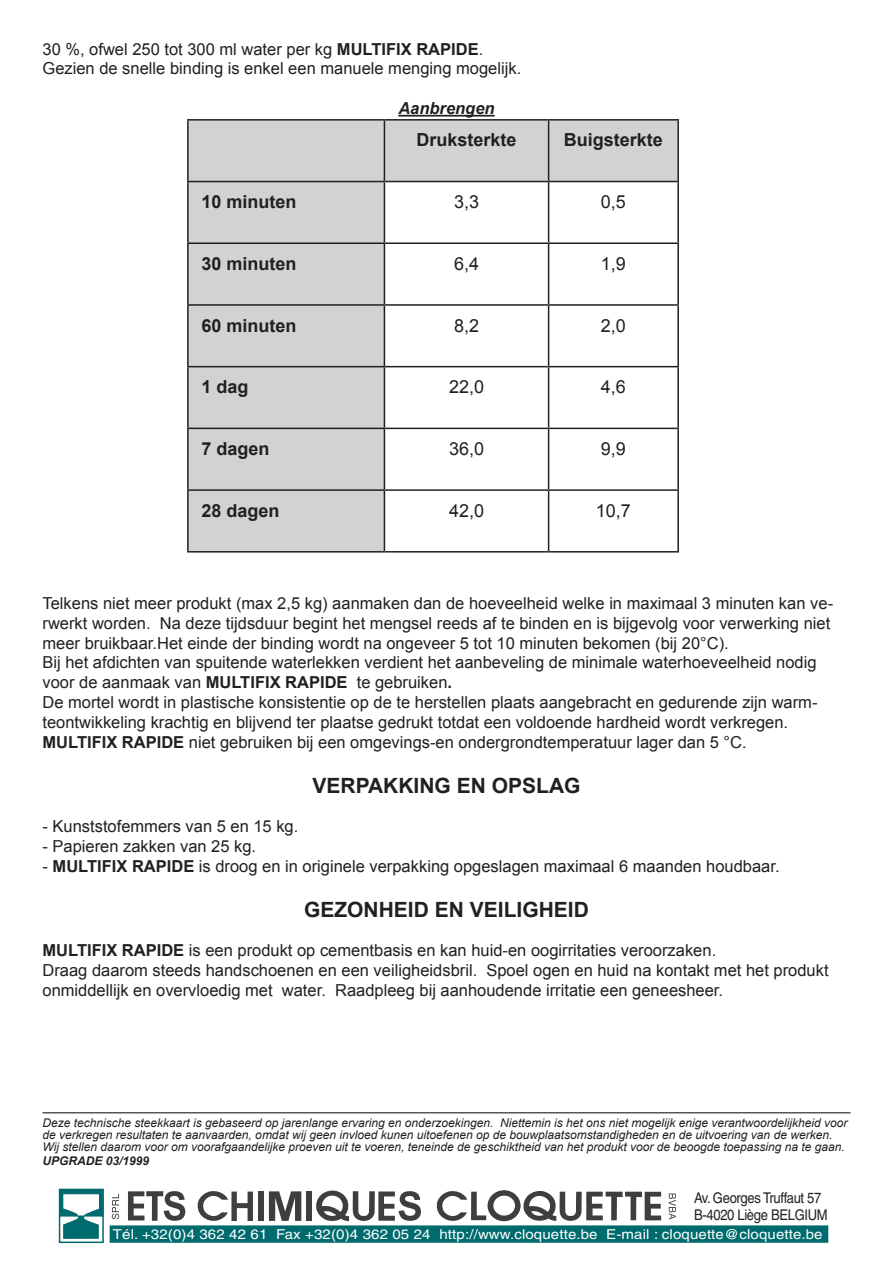
<style>
.page{position:relative;width:893px;height:1263px;background:#fff}
.page>*{position:absolute;margin:0;border:0;box-sizing:border-box;transform-origin:0 0}
.t1{font:700 21px "Arial";color:#231f20}
.t2{font:700 18px "Arial";color:#231f20}
.t3{font:18px "Arial";color:#231f20}
.t4{font:16.5px/19.8px "Arial";color:#231f20}
.t5{font:italic 700 16.5px "Arial";color:#231f20}
.t6{font:14.7px/17.7px "Helvetica";letter-spacing:-.025em;color:#231f20;scale:.88 1}
.t7{font:13.65px "Helvetica";letter-spacing:.01em;color:#fff;scale:1.1 1}
.t8{font:italic 12px/12px "Arial";color:#231f20}
.t9{font:italic 700 12px "Arial";color:#231f20}
.s1{font-weight:700}
</style>
<div class="page">
<div style="left:110px;top:1226px;width:717px;height:16px;background:#006b6e"></div>
<div style="left:110px;top:1225px;width:718px;height:18px;border:2px solid #006b6e"></div>
<svg style="left:269px;top:1191px;width:32px;height:30px"></svg>
<div style="left:258px;top:1191px;width:6px;height:30px;background:#3e3e3f"></div>
<div style="left:307px;top:1192px;width:5px;height:29px;background:#3e3e3f"></div>
<svg style="left:128px;top:1191px;width:57px;height:30px"></svg>
<svg style="left:197px;top:1191px;width:56px;height:30px"></svg>
<svg style="left:436px;top:1190px;width:225px;height:32px"></svg>
<svg style="left:316px;top:1190px;width:105px;height:31px"></svg>
<div style="left:60px;top:1189px;width:43px;height:27px;background:linear-gradient(to right,#006b6e,#006b6e)"></div>
<div style="left:59px;top:1189px;width:44px;height:27px;border:1px solid #006b6e"></div>
<svg style="left:63px;top:1195px;width:36px;height:43px"></svg>
<div style="left:59px;top:1189px;width:45px;height:54px;border:2px solid #006b6e"></div>
<svg style="left:112px;top:1194px;width:7px;height:25px"></svg>
<svg style="left:669px;top:1193px;width:7px;height:26px"></svg>
<hr style="left:398px;top:115px;width:97px;height:2px;background:#231f20">
<hr style="left:43px;top:1112px;width:807px;height:1px;background:#231f20">
<svg style="left:189px;top:121px;width:488px;height:430px"></svg>
<hr style="left:187px;top:119px;width:197px;height:2px;background:#231f20">
<hr style="left:384px;top:119px;width:165px;height:2px;background:#231f20">
<hr style="left:549px;top:119px;width:130px;height:2px;background:#231f20">
<hr style="left:187px;top:181px;width:197px;height:1px;background:#231f20">
<hr style="left:384px;top:181px;width:165px;height:1px;background:#231f20">
<hr style="left:549px;top:181px;width:130px;height:1px;background:#231f20">
<hr style="left:187px;top:242px;width:197px;height:2px;background:#231f20">
<hr style="left:384px;top:242px;width:165px;height:2px;background:#231f20">
<hr style="left:549px;top:242px;width:130px;height:2px;background:#231f20">
<hr style="left:187px;top:304px;width:197px;height:2px;background:#231f20">
<hr style="left:384px;top:304px;width:165px;height:2px;background:#231f20">
<hr style="left:549px;top:304px;width:130px;height:2px;background:#231f20">
<hr style="left:187px;top:366px;width:197px;height:1px;background:#231f20">
<hr style="left:384px;top:366px;width:165px;height:1px;background:#231f20">
<hr style="left:549px;top:366px;width:130px;height:1px;background:#231f20">
<hr style="left:187px;top:428px;width:197px;height:1px;background:#231f20">
<hr style="left:384px;top:428px;width:165px;height:1px;background:#231f20">
<hr style="left:549px;top:428px;width:130px;height:1px;background:#231f20">
<hr style="left:187px;top:489px;width:197px;height:2px;background:#231f20">
<hr style="left:384px;top:489px;width:165px;height:2px;background:#231f20">
<hr style="left:549px;top:489px;width:130px;height:2px;background:#231f20">
<hr style="left:187px;top:551px;width:197px;height:1px;background:#231f20">
<hr style="left:384px;top:551px;width:165px;height:1px;background:#231f20">
<hr style="left:549px;top:551px;width:130px;height:1px;background:#231f20">
<hr style="left:187px;top:121px;width:2px;height:60px;background:#231f20">
<hr style="left:187px;top:182px;width:2px;height:60px;background:#231f20">
<hr style="left:187px;top:244px;width:2px;height:60px;background:#231f20">
<hr style="left:187px;top:306px;width:2px;height:60px;background:#231f20">
<hr style="left:187px;top:367px;width:2px;height:61px;background:#231f20">
<hr style="left:187px;top:429px;width:2px;height:60px;background:#231f20">
<hr style="left:187px;top:491px;width:2px;height:60px;background:#231f20">
<hr style="left:384px;top:121px;width:1px;height:60px;background:#231f20">
<hr style="left:548px;top:121px;width:1px;height:60px;background:#231f20">
<hr style="left:677px;top:121px;width:2px;height:60px;background:#231f20">
<hr style="left:384px;top:182px;width:1px;height:60px;background:#231f20">
<hr style="left:548px;top:182px;width:1px;height:60px;background:#231f20">
<hr style="left:677px;top:182px;width:2px;height:60px;background:#231f20">
<hr style="left:384px;top:244px;width:1px;height:60px;background:#231f20">
<hr style="left:548px;top:244px;width:1px;height:60px;background:#231f20">
<hr style="left:677px;top:244px;width:2px;height:60px;background:#231f20">
<hr style="left:384px;top:306px;width:1px;height:60px;background:#231f20">
<hr style="left:548px;top:306px;width:1px;height:60px;background:#231f20">
<hr style="left:677px;top:306px;width:2px;height:60px;background:#231f20">
<hr style="left:384px;top:367px;width:1px;height:61px;background:#231f20">
<hr style="left:548px;top:367px;width:1px;height:61px;background:#231f20">
<hr style="left:677px;top:367px;width:2px;height:61px;background:#231f20">
<hr style="left:384px;top:429px;width:1px;height:60px;background:#231f20">
<hr style="left:548px;top:429px;width:1px;height:60px;background:#231f20">
<hr style="left:677px;top:429px;width:2px;height:60px;background:#231f20">
<hr style="left:384px;top:491px;width:1px;height:60px;background:#231f20">
<hr style="left:548px;top:491px;width:1px;height:60px;background:#231f20">
<hr style="left:677px;top:491px;width:2px;height:60px;background:#231f20">
<p class="t4" style="left:43px;top:39px;width:480px">30 %, ofwel 250 tot 300 ml water per kg <span class="s1">MULTIFIX RAPIDE</span>.<br>Gezien de snelle binding is enkel een manuele menging mogelijk.</p>
<p class="t5" style="left:398px;top:97px;width:98px">Aanbrengen</p>
<p class="t2" style="left:416px;top:128px;width:102px">Druksterkte</p>
<p class="t2" style="left:564px;top:128px;width:101px">Buigsterkte</p>
<p class="t2" style="left:201px;top:190px;width:97px">10 minuten</p>
<p class="t3" style="left:454px;top:190px;width:27px">3,3</p>
<p class="t3" style="left:601px;top:190px;width:27px">0,5</p>
<p class="t2" style="left:201px;top:252px;width:97px">30 minuten</p>
<p class="t3" style="left:454px;top:252px;width:27px">6,4</p>
<p class="t3" style="left:601px;top:252px;width:27px">1,9</p>
<p class="t2" style="left:201px;top:313px;width:97px">60 minuten</p>
<p class="t3" style="left:454px;top:313px;width:27px">8,2</p>
<p class="t3" style="left:601px;top:313px;width:27px">2,0</p>
<p class="t2" style="left:201px;top:375px;width:49px">1 dag</p>
<p class="t3" style="left:449px;top:375px;width:37px">22,0</p>
<p class="t3" style="left:601px;top:375px;width:27px">4,6</p>
<p class="t2" style="left:201px;top:437px;width:70px">7 dagen</p>
<p class="t3" style="left:449px;top:437px;width:37px">36,0</p>
<p class="t3" style="left:601px;top:437px;width:27px">9,9</p>
<p class="t2" style="left:201px;top:498px;width:80px">28 dagen</p>
<p class="t3" style="left:449px;top:499px;width:37px">42,0</p>
<p class="t3" style="left:596px;top:499px;width:37px">10,7</p>
<p class="t4" style="left:43px;top:593px;width:792px">Telkens niet meer produkt (max 2,5 kg) aanmaken dan de hoeveelheid welke in maximaal 3 minuten kan ve&shy;rwerkt worden. Na deze tijdsduur begint het mengsel reeds af te binden en is bijgevolg voor verwerking niet meer bruikbaar.Het einde der binding wordt na ongeveer 5 tot 10 minuten bekomen (bij 20°C).<br>Bij het afdichten van spuitende waterlekken verdient het aanbeveling de minimale waterhoeveelheid nodig voor de aanmaak van <span class="s1">MULTIFIX RAPIDE</span> te gebruiken<span class="s1">.<br></span>De mortel wordt in plastische konsistentie op de te herstellen plaats aangebracht en gedurende zijn warm&shy;teontwikkeling krachtig en blijvend ter plaatse gedrukt totdat een voldoende hardheid wordt verkregen.<br><span class="s1">MULTIFIX RAPIDE</span> niet gebruiken bij een omgevings-en ondergrondtemperatuur lager dan 5 °C.</p>
<p class="t1" style="left:312px;top:771px;width:269px">VERPAKKING EN OPSLAG</p>
<p class="t4" style="left:43px;top:817px;width:257px">- Kunststofemmers van 5 en 15 kg.</p>
<p class="t4" style="left:43px;top:836px;width:215px">- Papieren zakken van 25 kg.</p>
<p class="t4" style="left:43px;top:856px;width:739px">- <span class="s1">MULTIFIX RAPIDE</span> is droog en in originele verpakking opgeslagen maximaal 6 maanden houdbaar.</p>
<p class="t1" style="left:304px;top:896px;width:286px">GEZONHEID EN VEILIGHEID</p>
<p class="t4" style="left:43px;top:941px;width:788px"><span class="s1">MULTIFIX RAPIDE</span> is een produkt op cementbasis en kan huid-en oogirritaties veroorzaken.<br>Draag daarom steeds handschoenen en een veiligheidsbril. Spoel ogen en huid na kontakt met het produkt onmiddellijk en overvloedig met water. Raadpleeg bij aanhoudende irritatie een geneesheer.</p>
<p class="t8" style="left:43px;top:1117px;width:807px">Deze technische steekkaart is gebaseerd op jarenlange ervaring en onderzoekingen. Niettemin is het ons niet mogelijk enige verantwoordelijkheid voor de verkregen resultaten te aanvaarden, omdat wij geen invloed kunen uitoefenen op de bouwplaatsomstandigheden en de uitvoering van de werken.<br>Wij stellen daarom voor om voorafgaandelijke proeven uit te voeren, teneinde de geschiktheid van het produkt voor de beoogde toepassing na te gaan.</p>
<p class="t9" style="left:43px;top:1153px;width:108px">UPGRADE 03/1999</p>
<p class="t6" style="left:694px;top:1189px;width:154px">Av. Georges Truffaut 57<br>B-4020 Liège BELGIUM</p>
<p class="t7" style="left:113px;top:1226px;width:647px">Tél. +32(0)4 362 42 61 Fax +32(0)4 362 05 24 http://www.cloquette.be E-mail : cloquette@cloquette.be</p>
</div>
